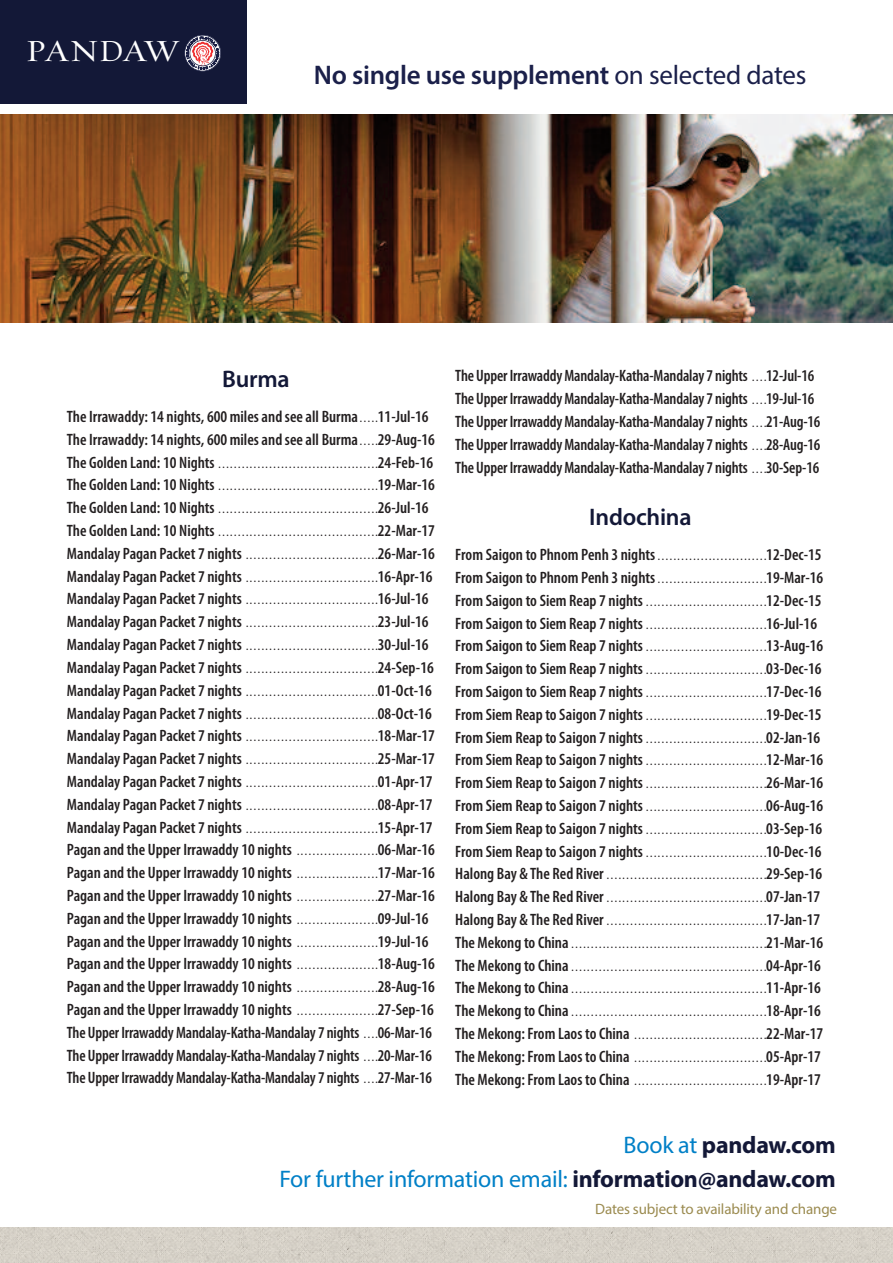
<style>
.page{position:relative;width:893px;height:1263px;background:#fff}
.page>*{position:absolute;margin:0;border:0;box-sizing:border-box;transform-origin:0 0}
.t1{font:31.05px "Requiem Text HTF Roman";letter-spacing:-.03em;color:#fff;scale:1.1 1}
.t2{font:600 27px "Myriad Pro";letter-spacing:-.01em;color:#1b204a}
.t3{font:24px/34px "Myriad Pro";letter-spacing:-.01em;color:#0080c7;text-align:right}
.t4{font:600 24px "Myriad Pro";letter-spacing:-.01em;color:#131837}
.t5{font:600 condensed 16.5px/22.8px "Myriad Pro";color:#231f20}
.t6{font:15px "Myriad Pro";letter-spacing:-.01em;color:#9b8b50}
.t7{font:600 condensed 10.5px/22.8px "Myriad Pro";color:#231f20}
.s1{font-weight:400}
.s2{font-size:10.5px}
.s3{font-size:16.5px}
.s4{font-weight:700;color:#131837}
</style>
<div class="page">
<div style="left:0;top:0;width:246px;height:103px;background:#131837"></div>
<svg style="left:184px;top:35px;width:37px;height:36px"></svg>
<img style="left:0;top:115px;width:893px;height:208px">
<img style="left:0;top:1227px;width:893px;height:36px">
<h1 class="t1" style="left:26px;top:32px;width:141px">PANDAW</h1>
<h2 class="t2" style="left:314px;top:65px;width:494px">No single use supplement <span class="s1">on selected dates</span></h2>
<h3 class="t4" style="left:222px;top:370px;width:69px">Burma</h3>
<p class="t5" style="left:67px;top:407px;width:370px">The Irrawaddy: 14 nights, 600 miles and see all Burma <span class="s2">. . . . .</span>11-Jul-16<br>The Irrawaddy: 14 nights, 600 miles and see all Burma <span class="s2">. . . . .</span>29-Aug-16</p>
<p class="t7" style="left:67px;top:454px;width:370px"><span class="s3">The Golden Land: 10 Nights</span> . . . . . . . . . . . . . . . . . . . . . . . . . . . . . . . . . . . . . . . . .<span class="s3">24-Feb-16<br>The Golden Land: 10 Nights</span> . . . . . . . . . . . . . . . . . . . . . . . . . . . . . . . . . . . . . . . . .<span class="s3">19-Mar-16<br>The Golden Land: 10 Nights</span> . . . . . . . . . . . . . . . . . . . . . . . . . . . . . . . . . . . . . . . . .<span class="s3">26-Jul-16<br>The Golden Land: 10 Nights</span> . . . . . . . . . . . . . . . . . . . . . . . . . . . . . . . . . . . . . . . . .<span class="s3">22-Mar-17</span></p>
<p class="t5" style="left:67px;top:543px;width:370px">Mandalay Pagan Packet 7 nights <span class="s2">. . . . . . . . . . . . . . . . . . . . . . . . . . . . . . . . . .</span>26-Mar-16<br>Mandalay Pagan Packet 7 nights <span class="s2">. . . . . . . . . . . . . . . . . . . . . . . . . . . . . . . . . .</span>16-Apr-16<br>Mandalay Pagan Packet 7 nights <span class="s2">. . . . . . . . . . . . . . . . . . . . . . . . . . . . . . . . . .</span>16-Jul-16<br>Mandalay Pagan Packet 7 nights <span class="s2">. . . . . . . . . . . . . . . . . . . . . . . . . . . . . . . . . .</span>23-Jul-16<br>Mandalay Pagan Packet 7 nights <span class="s2">. . . . . . . . . . . . . . . . . . . . . . . . . . . . . . . . . .</span>30-Jul-16<br>Mandalay Pagan Packet 7 nights <span class="s2">. . . . . . . . . . . . . . . . . . . . . . . . . . . . . . . . . .</span>24-Sep-16<br>Mandalay Pagan Packet 7 nights <span class="s2">. . . . . . . . . . . . . . . . . . . . . . . . . . . . . . . . . .</span>01-Oct-16<br>Mandalay Pagan Packet 7 nights <span class="s2">. . . . . . . . . . . . . . . . . . . . . . . . . . . . . . . . . .</span>08-Oct-16<br>Mandalay Pagan Packet 7 nights <span class="s2">. . . . . . . . . . . . . . . . . . . . . . . . . . . . . . . . . .</span>18-Mar-17<br>Mandalay Pagan Packet 7 nights <span class="s2">. . . . . . . . . . . . . . . . . . . . . . . . . . . . . . . . . .</span>25-Mar-17<br>Mandalay Pagan Packet 7 nights <span class="s2">. . . . . . . . . . . . . . . . . . . . . . . . . . . . . . . . . .</span>01-Apr-17<br>Mandalay Pagan Packet 7 nights <span class="s2">. . . . . . . . . . . . . . . . . . . . . . . . . . . . . . . . . .</span>08-Apr-17<br>Mandalay Pagan Packet 7 nights <span class="s2">. . . . . . . . . . . . . . . . . . . . . . . . . . . . . . . . . .</span>15-Apr-17<br>Pagan and the Upper Irrawaddy 10 nights <span class="s2">. . . . . . . . . . . . . . . . . . . . .</span>06-Mar-16<br>Pagan and the Upper Irrawaddy 10 nights <span class="s2">. . . . . . . . . . . . . . . . . . . . .</span>17-Mar-16<br>Pagan and the Upper Irrawaddy 10 nights <span class="s2">. . . . . . . . . . . . . . . . . . . . .</span>27-Mar-16<br>Pagan and the Upper Irrawaddy 10 nights <span class="s2">. . . . . . . . . . . . . . . . . . . . .</span>09-Jul-16<br>Pagan and the Upper Irrawaddy 10 nights <span class="s2">. . . . . . . . . . . . . . . . . . . . .</span>19-Jul-16<br>Pagan and the Upper Irrawaddy 10 nights <span class="s2">. . . . . . . . . . . . . . . . . . . . .</span>18-Aug-16<br>Pagan and the Upper Irrawaddy 10 nights <span class="s2">. . . . . . . . . . . . . . . . . . . . .</span>28-Aug-16<br>Pagan and the Upper Irrawaddy 10 nights <span class="s2">. . . . . . . . . . . . . . . . . . . . .</span>27-Sep-16<br>The Upper IrrawaddyMandalay-Katha-Mandalay 7 nights <span class="s2">. . . .</span>06-Mar-16<br>The Upper IrrawaddyMandalay-Katha-Mandalay 7 nights <span class="s2">. . . .</span>20-Mar-16<br>The Upper IrrawaddyMandalay-Katha-Mandalay 7 nights <span class="s2">. . . .</span>27-Mar-16</p>
<p class="t5" style="left:455px;top:366px;width:367px">The Upper IrrawaddyMandalay-Katha-Mandalay 7 nights <span class="s2">. . . .</span>12-Jul-16<br>The Upper IrrawaddyMandalay-Katha-Mandalay 7 nights <span class="s2">. . . .</span>19-Jul-16<br>The Upper IrrawaddyMandalay-Katha-Mandalay 7 nights <span class="s2">. . . .</span>21-Aug-16<br>The Upper IrrawaddyMandalay-Katha-Mandalay 7 nights <span class="s2">. . . .</span>28-Aug-16<br>The Upper IrrawaddyMandalay-Katha-Mandalay 7 nights <span class="s2">. . . .</span>30-Sep-16</p>
<h3 class="t4" style="left:589px;top:508px;width:104px">Indochina</h3>
<p class="t5" style="left:455px;top:545px;width:370px">From Saigon to Phnom Penh 3 nights <span class="s2">. . . . . . . . . . . . . . . . . . . . . . . . . . . .</span>12-Dec-15<br>From Saigon to Phnom Penh 3 nights <span class="s2">. . . . . . . . . . . . . . . . . . . . . . . . . . . .</span>19-Mar-16<br>From Saigon to Siem Reap 7 nights <span class="s2">. . . . . . . . . . . . . . . . . . . . . . . . . . . . . . .</span>12-Dec-15<br>From Saigon to Siem Reap 7 nights <span class="s2">. . . . . . . . . . . . . . . . . . . . . . . . . . . . . . .</span>16-Jul-16<br>From Saigon to Siem Reap 7 nights <span class="s2">. . . . . . . . . . . . . . . . . . . . . . . . . . . . . . .</span>13-Aug-16<br>From Saigon to Siem Reap 7 nights <span class="s2">. . . . . . . . . . . . . . . . . . . . . . . . . . . . . . .</span>03-Dec-16<br>From Saigon to Siem Reap 7 nights <span class="s2">. . . . . . . . . . . . . . . . . . . . . . . . . . . . . . .</span>17-Dec-16<br>From Siem Reap to Saigon 7 nights <span class="s2">. . . . . . . . . . . . . . . . . . . . . . . . . . . . . . .</span>19-Dec-15<br>From Siem Reap to Saigon 7 nights <span class="s2">. . . . . . . . . . . . . . . . . . . . . . . . . . . . . . .</span>02-Jan-16<br>From Siem Reap to Saigon 7 nights <span class="s2">. . . . . . . . . . . . . . . . . . . . . . . . . . . . . . .</span>12-Mar-16<br>From Siem Reap to Saigon 7 nights <span class="s2">. . . . . . . . . . . . . . . . . . . . . . . . . . . . . . .</span>26-Mar-16<br>From Siem Reap to Saigon 7 nights <span class="s2">. . . . . . . . . . . . . . . . . . . . . . . . . . . . . . .</span>06-Aug-16<br>From Siem Reap to Saigon 7 nights <span class="s2">. . . . . . . . . . . . . . . . . . . . . . . . . . . . . . .</span>03-Sep-16<br>From Siem Reap to Saigon 7 nights <span class="s2">. . . . . . . . . . . . . . . . . . . . . . . . . . . . . . .</span>10-Dec-16</p>
<p class="t7" style="left:455px;top:865px;width:370px"><span class="s3">Halong Bay &amp; The Red River</span> . . . . . . . . . . . . . . . . . . . . . . . . . . . . . . . . . . . . . . . . .<span class="s3">29-Sep-16<br>Halong Bay &amp; The Red River</span> . . . . . . . . . . . . . . . . . . . . . . . . . . . . . . . . . . . . . . . . .<span class="s3">07-Jan-17<br>Halong Bay &amp; The Red River</span> . . . . . . . . . . . . . . . . . . . . . . . . . . . . . . . . . . . . . . . . .<span class="s3">17-Jan-17<br>The Mekong to China</span> . . . . . . . . . . . . . . . . . . . . . . . . . . . . . . . . . . . . . . . . . . . . . . . . . .<span class="s3">21-Mar-16<br>The Mekong to China</span> . . . . . . . . . . . . . . . . . . . . . . . . . . . . . . . . . . . . . . . . . . . . . . . . . .<span class="s3">04-Apr-16<br>The Mekong to China</span> . . . . . . . . . . . . . . . . . . . . . . . . . . . . . . . . . . . . . . . . . . . . . . . . . .<span class="s3">11-Apr-16<br>The Mekong to China</span> . . . . . . . . . . . . . . . . . . . . . . . . . . . . . . . . . . . . . . . . . . . . . . . . . .<span class="s3">18-Apr-16</span></p>
<p class="t5" style="left:455px;top:1023px;width:370px">The Mekong: From Laos to China <span class="s2">. . . . . . . . . . . . . . . . . . . . . . . . . . . . . . . . . .</span>22-Mar-17<br>The Mekong: From Laos to China <span class="s2">. . . . . . . . . . . . . . . . . . . . . . . . . . . . . . . . . .</span>05-Apr-17<br>The Mekong: From Laos to China <span class="s2">. . . . . . . . . . . . . . . . . . . . . . . . . . . . . . . . . .</span>19-Apr-17</p>
<h3 class="t3" style="left:280px;top:1129px;width:558px">Book at <span class="s4">pandaw.com<br></span>For further information email: <span class="s4">information@andaw.com</span></h3>
<p class="t6" style="left:595px;top:1203px;width:243px">Dates subject to availability and change</p>
</div>
